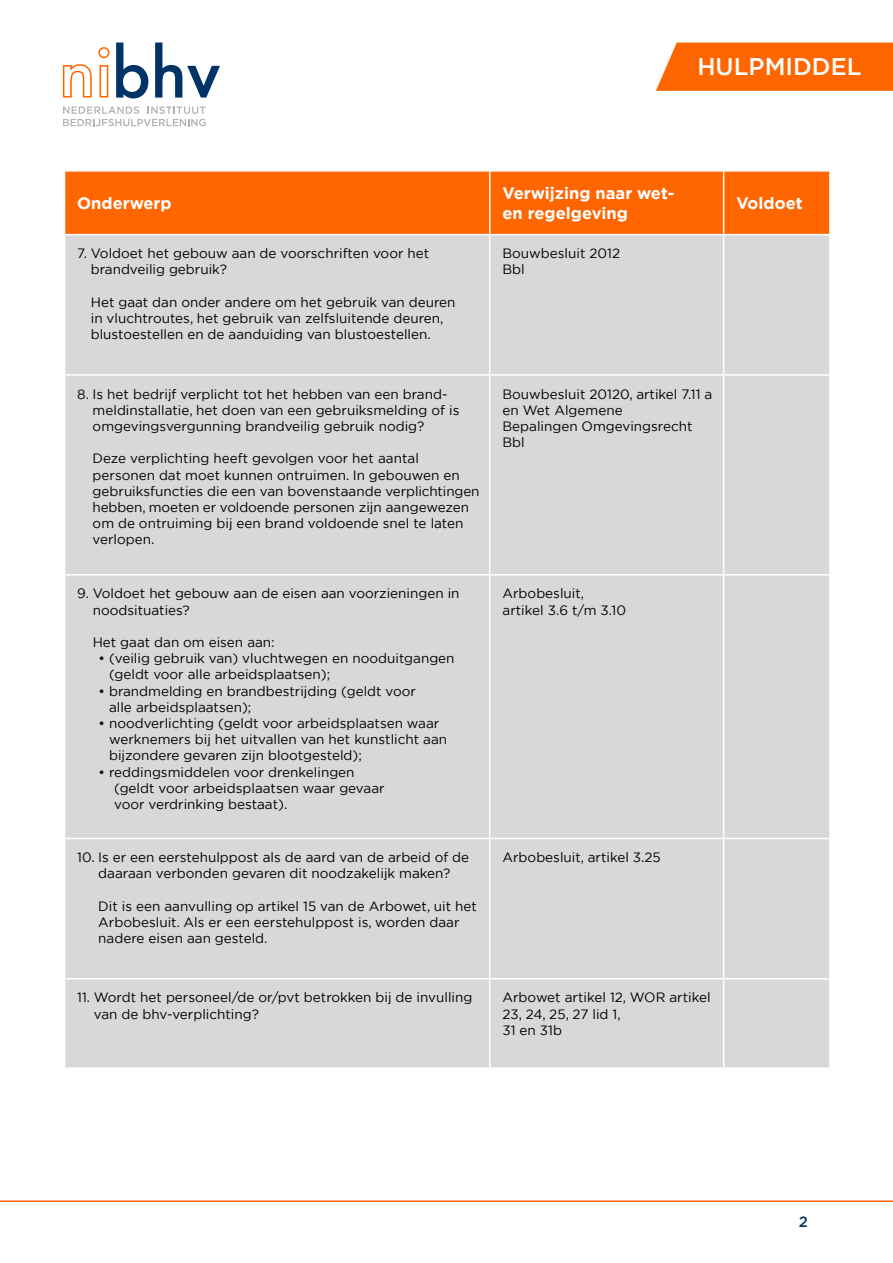
<style>
.page{position:relative;width:893px;height:1263px;background:#fff}
.page>*{position:absolute;margin:0;border:0;box-sizing:border-box;transform-origin:0 0}
.t1{font:500 24px "Gotham";color:#fff}
.t2{font:700 22.5px "Gotham";color:#fff}
.t3{font:700 16.5px/19.8px "Gotham";color:#fff}
.t4{font:500 15px "Gotham";color:#036}
.t5{font:13.5px/16.2px "Gotham";color:#000}
</style>
<div class="page">
<div style="left:65px;top:172px;width:764px;height:62px;background:#f60"></div>
<div style="left:65px;top:235px;width:764px;height:832px;background:#d8d8d8"></div>
<hr style="left:489px;top:172px;width:1px;height:62px;background:#fff">
<hr style="left:723px;top:172px;width:1px;height:62px;background:#fff">
<hr style="left:489px;top:235px;width:1px;height:139px;background:#fff">
<hr style="left:723px;top:235px;width:1px;height:139px;background:#fff">
<hr style="left:64px;top:374px;width:426px;height:2px;background:#fff">
<hr style="left:490px;top:374px;width:234px;height:2px;background:#fff">
<hr style="left:489px;top:376px;width:1px;height:198px;background:#fff">
<hr style="left:724px;top:374px;width:107px;height:2px;background:#fff">
<hr style="left:723px;top:376px;width:1px;height:198px;background:#fff">
<hr style="left:64px;top:574px;width:426px;height:2px;background:#fff">
<hr style="left:490px;top:574px;width:234px;height:2px;background:#fff">
<hr style="left:489px;top:576px;width:1px;height:262px;background:#fff">
<hr style="left:724px;top:574px;width:107px;height:2px;background:#fff">
<hr style="left:723px;top:576px;width:1px;height:262px;background:#fff">
<hr style="left:64px;top:838px;width:426px;height:1px;background:#fff">
<hr style="left:490px;top:838px;width:234px;height:1px;background:#fff">
<hr style="left:489px;top:839px;width:1px;height:139px;background:#fff">
<hr style="left:724px;top:838px;width:107px;height:1px;background:#fff">
<hr style="left:723px;top:839px;width:1px;height:139px;background:#fff">
<hr style="left:64px;top:978px;width:426px;height:1px;background:#fff">
<hr style="left:490px;top:978px;width:234px;height:1px;background:#fff">
<hr style="left:489px;top:979px;width:1px;height:88px;background:#fff">
<hr style="left:724px;top:978px;width:107px;height:1px;background:#fff">
<hr style="left:723px;top:979px;width:1px;height:88px;background:#fff">
<hr style="left:0;top:1200px;width:893px;height:2px;background:#f60">
<div style="left:656px;top:43px;width:237px;height:48px;background:#f60"></div>
<svg style="left:63px;top:106px;width:143px;height:20px"></svg>
<svg style="left:63px;top:64px;width:29px;height:34px"></svg>
<svg style="left:98px;top:47px;width:11px;height:51px"></svg>
<svg style="left:116px;top:43px;width:32px;height:55px"></svg>
<svg style="left:155px;top:43px;width:65px;height:55px"></svg>
<h1 class="t1" style="left:697px;top:51px;width:166px">HULPMIDDEL</h1>
<h2 class="t2" style="left:704px;top:53px;width:156px">HULPMIDDEL</h2>
<p class="t3" style="left:77px;top:193px;width:96px">Onderwerp</p>
<p class="t3" style="left:502px;top:184px;width:174px">Verwijzing naar wet&shy;en regelgeving</p>
<p class="t3" style="left:736px;top:193px;width:68px">Voldoet</p>
<p class="t5" style="left:91px;top:245px;width:340px;text-indent:-14px">7. Voldoet het gebouw aan de voorschriften voor het brandveilig gebruik?</p>
<p class="t5" style="left:91px;top:294px;width:366px">Het gaat dan onder andere om het gebruik van deuren in vluchtroutes, het gebruik van zelfsluitende deuren, blustoestellen en de aanduiding van blustoestellen.</p>
<p class="t5" style="left:502px;top:245px;width:119px">Bouwbesluit 2012<br>Bbl</p>
<p class="t5" style="left:93px;top:385px;width:368px;text-indent:-15px">8. Is het bedrijf verplicht tot het hebben van een brand&shy;meldinstallatie, het doen van een gebruiksmelding of is omgevingsvergunning brandveilig gebruik nodig?</p>
<p class="t5" style="left:93px;top:450px;width:388px">Deze verplichting heeft gevolgen voor het aantal personen dat moet kunnen ontruimen. In gebouwen en gebruiksfuncties die een van bovenstaande verplichtingen hebben, moeten er voldoende personen zijn aangewezen om de ontruiming bij een brand voldoende snel te laten verlopen.</p>
<p class="t5" style="left:93px;top:585px;width:368px;text-indent:-15px">9. Voldoet het gebouw aan de eisen aan voorzieningen in noodsituaties?</p>
<p class="t5" style="left:93px;top:634px;width:184px">Het gaat dan om eisen aan:</p>
<p class="t5" style="left:109px;top:650px;width:347px;text-indent:-11px">• (veilig gebruik van) vluchtwegen en nooduitgangen (geldt voor alle arbeidsplaatsen);</p>
<p class="t5" style="left:109px;top:682px;width:308px;text-indent:-11px">• brandmelding en brandbestrijding (geldt voor alle arbeidsplaatsen);</p>
<p class="t5" style="left:109px;top:715px;width:340px;text-indent:-11px">• noodverlichting (geldt voor arbeidsplaatsen waar werknemers bij het uitvallen van het kunstlicht aan bijzondere gevaren zijn blootgesteld);</p>
<p class="t5" style="left:114px;top:763px;width:272px;text-indent:-16px">• reddingsmiddelen voor drenkelingen (geldt voor arbeidsplaatsen waar gevaar voor verdrinking bestaat).</p>
<p class="t5" style="left:77px;top:849px;width:393px;text-align:center">10. Is er een eerstehulppost als de aard van de arbeid of de daaraan verbonden gevaren dit noodzakelijk maken?</p>
<p class="t5" style="left:98px;top:897px;width:380px">Dit is een aanvulling op artikel 15 van de Arbowet, uit het<br>Arbobesluit. Als er een eerstehulppost is, worden daar nadere eisen aan gesteld.</p>
<p class="t5" style="left:502px;top:385px;width:211px">Bouwbesluit 20120, artikel 7.11 a en Wet Algemene<br>Bepalingen Omgevingsrecht<br>Bbl</p>
<p class="t5" style="left:502px;top:585px;width:125px">Arbobesluit, artikel 3.6 t/m 3.10</p>
<p class="t5" style="left:502px;top:849px;width:160px">Arbobesluit, artikel 3.25</p>
<p class="t5" style="left:94px;top:989px;width:380px;text-indent:-16px">11. Wordt het personeel/de or/pvt betrokken bij de invulling van de bhv-verplichting?</p>
<p class="t5" style="left:502px;top:989px;width:210px">Arbowet artikel 12, WOR artikel<br>23, 24, 25, 27 lid 1,<br>31 en 31b</p>
<p class="t4" style="left:799px;top:1211px;width:11px">2</p>
</div>
